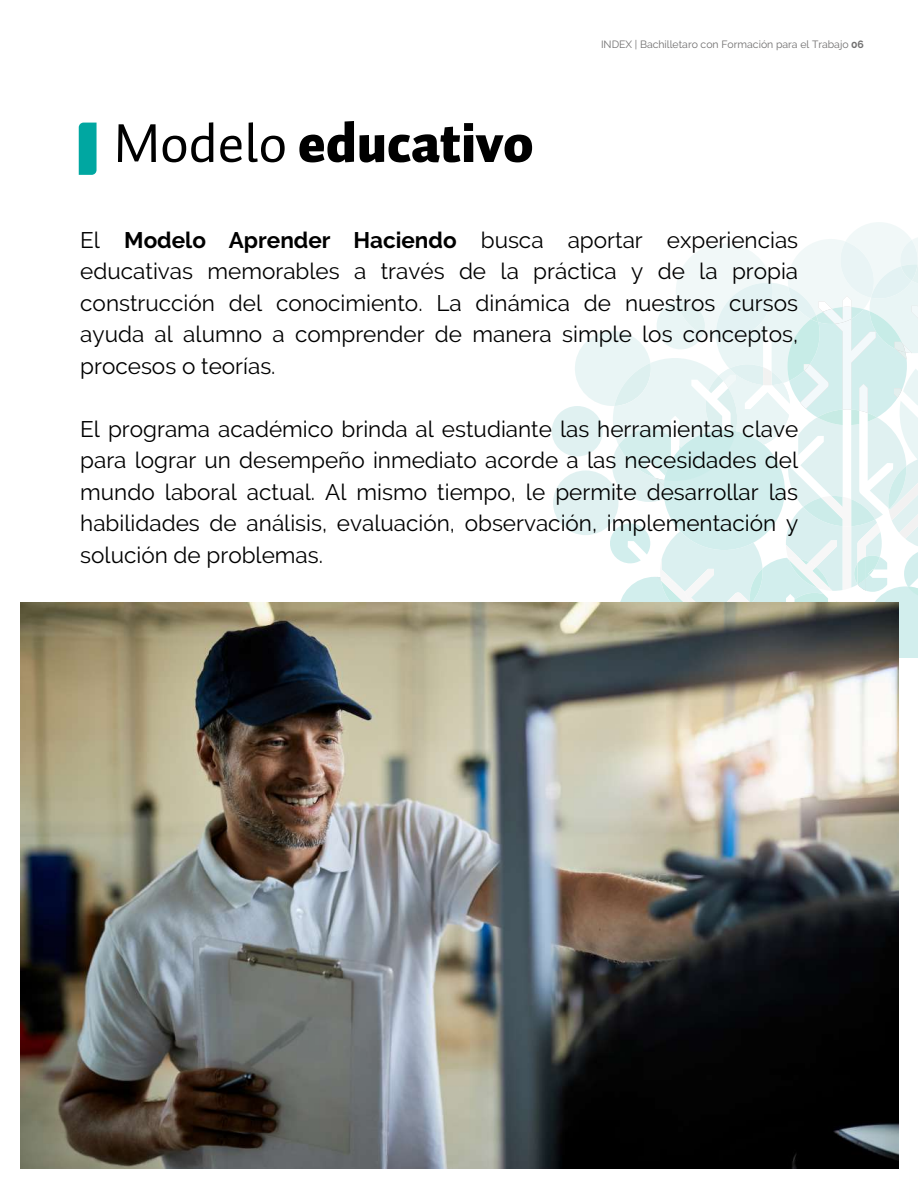
<style>
.page{position:relative;width:918px;height:1188px;background:#fff}
.page>*{position:absolute;margin:0;border:0;box-sizing:border-box;transform-origin:0 0}
.t1{font:900 55.5px "Auto 1";color:#000}
.t2{font:22.5px/31.5px "Raleway";color:#000;text-align:justify}
.t3{font:10.5px "Raleway";color:#706f6f}
.s1{font-weight:400}
.s2{font-weight:700}
</style>
<div class="page">
<div style="left:553px;top:470px;width:66px;height:65px;background:#e0f1f1;border-radius:50%"></div>
<div style="left:552px;top:406px;width:51px;height:50px;background:#e0f1f1;border-radius:50%"></div>
<svg style="left:575px;top:222px;width:343px;height:435px"></svg>
<svg style="left:79px;top:123px;width:18px;height:52px"></svg>
<img style="left:20px;top:602px;width:878px;height:566px">
<h1 class="t1" style="left:113px;top:106px;width:421px"><span class="s1">Modelo</span> educativo</h1>
<p class="t3" style="left:601px;top:38px;width:264px">INDEX | Bachilletaro con Formación para el Trabajo <span class="s2">06</span></p>
<p class="t2" style="left:80px;top:224px;width:719px">El <span class="s2">Modelo Aprender Haciendo</span> busca aportar experiencias educativas memorables a través de la práctica y de la propia construcción del conocimiento. La dinámica de nuestros cursos ayuda al alumno a comprender de manera simple los conceptos, procesos o teorías.</p>
<p class="t2" style="left:80px;top:413px;width:719px">El programa académico brinda al estudiante las herramientas clave para lograr un desempeño inmediato acorde a las necesidades del mundo laboral actual. Al mismo tiempo, le permite desarrollar las habilidades de análisis, evaluación, observación, implementación y solución de problemas.</p>
</div>
